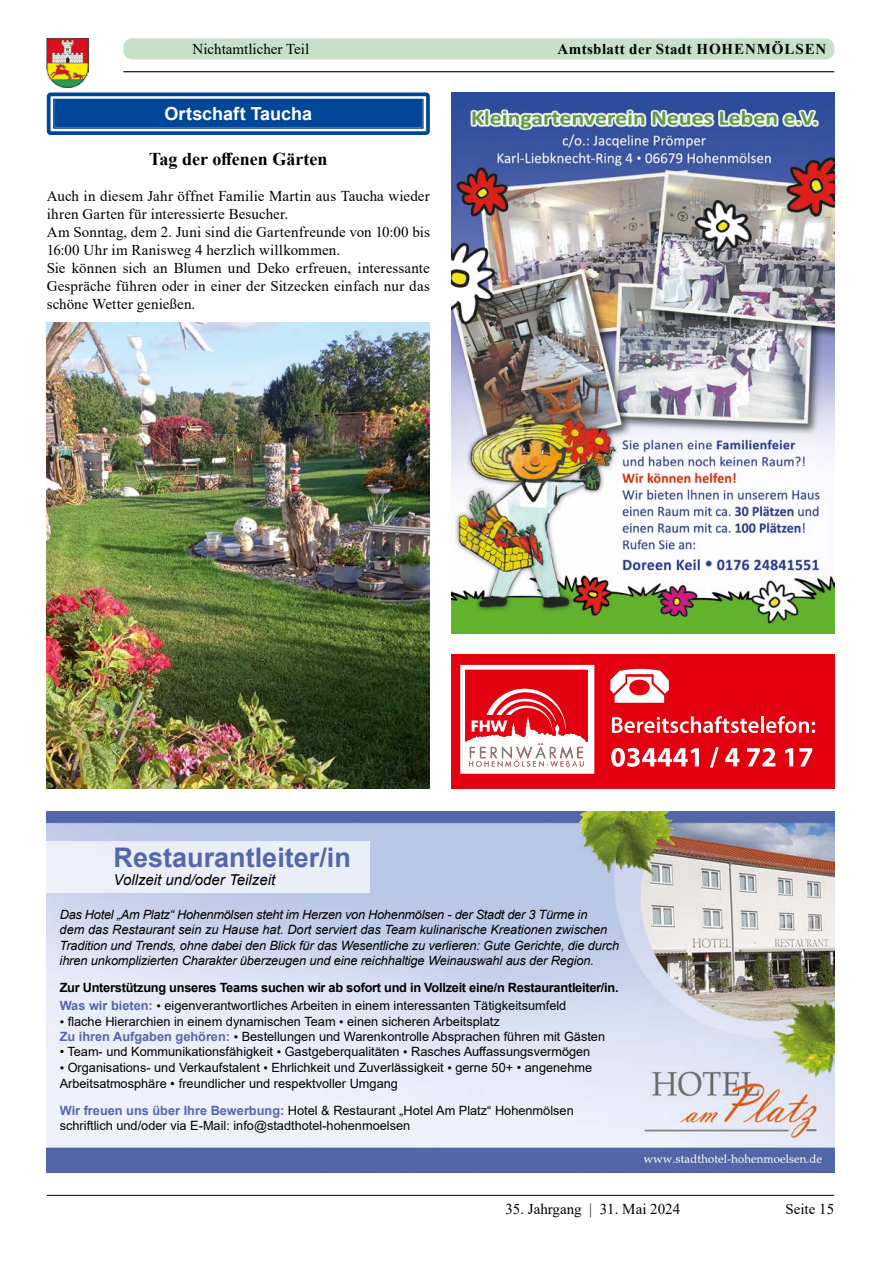
<style>
.page{position:relative;width:881px;height:1263px;background:#fff}
.page>*{position:absolute;margin:0;border:0;box-sizing:border-box;transform-origin:0 0}
.t1{font:700 27px "Arial";color:#5467aa}
.t2{font:700 18px "Times New Roman";color:#000}
.t3{font:700 18px "Arial";color:#fff}
.t4{font:15px/18px "Times New Roman";letter-spacing:.005em;color:#000}
.t5{font:700 15px "Times New Roman";letter-spacing:.025em;color:#000}
.t6{font:italic 15px "Arial";color:#000}
.t7{font:12.75px/15.3px "Arial";color:#000}
.t8{font:italic 12.75px/15.3px "Arial";letter-spacing:-.01em;color:#000}
.t9{font:700 12.75px/18px "Arial";letter-spacing:-.02em;color:#000}
.s1{color:#5467aa}
.s2{font-family:"Times New Roman";font-weight:400}
.s3{font-weight:400}
.s4{font-family:"Times New Roman"}
.s5{font-weight:700;color:#5467aa}
.s6{font-family:"Times New Roman";font-size:13.5px}
</style>
<div class="page">
<div style="left:123px;top:38px;width:710px;height:22px;background:#c7e0c9;border-radius:9px"></div>
<img style="left:47px;top:38px;width:42px;height:49px">
<hr style="left:47px;top:1195px;width:786px;height:1px;background:#000">
<hr style="left:123px;top:71px;width:710px;height:1px;background:#000">
<img style="left:451px;top:92px;width:382px;height:542px">
<div style="left:47px;top:92px;width:382px;height:43px;background:#004799;border:8px solid #fff"></div>
<div style="left:47px;top:92px;width:382px;height:43px;border:4px solid #004799;border-radius:2px"></div>
<div style="left:53px;top:99px;width:370px;height:30px;border:1px solid #004799"></div>
<img style="left:47px;top:322px;width:382px;height:467px">
<img style="left:47px;top:811px;width:786px;height:361px">
<div style="left:45px;top:841px;width:325px;height:51px;background:#eaeef8"></div>
<div style="left:451px;top:654px;width:382px;height:135px;background:#e3000f"></div>
<svg style="left:460px;top:665px;width:134px;height:109px"></svg>
<svg style="left:611px;top:716px;width:147px;height:17px"></svg>
<hr style="left:760px;top:716px;width:3px;height:17px;background:#fff">
<svg style="left:766px;top:716px;width:48px;height:17px"></svg>
<svg style="left:611px;top:748px;width:87px;height:19px"></svg>
<svg style="left:710px;top:747px;width:8px;height:20px"></svg>
<svg style="left:725px;top:748px;width:14px;height:18px"></svg>
<svg style="left:747px;top:748px;width:28px;height:18px"></svg>
<svg style="left:784px;top:748px;width:8px;height:18px"></svg>
<svg style="left:799px;top:748px;width:13px;height:18px"></svg>
<svg style="left:610px;top:669px;width:58px;height:34px"></svg>
<p class="t4" style="left:192px;top:40px;width:118px">Nichtamtlicher Teil</p>
<p class="t5" style="left:557px;top:38px;width:270px">Amtsblatt der Stadt Hohenmöls en</p>
<h2 class="t3" style="left:164px;top:101px;width:149px">Ortschaft Taucha</h2>
<h2 class="t2" style="left:149px;top:145px;width:180px">Tag der offenen Gärten</h2>
<p class="t4" style="left:47px;top:186px;width:384px">Auch in diesem Jahr öffnet Familie Martin aus Taucha wieder ihren Garten für interessierte Besucher.<br>Am Sonntag, dem 2. Juni sind die Gartenfreunde von 10:00 bis 16:00 Uhr im Ranisweg 4 herzlich willkommen.<br>Sie können sich an Blumen und Deko erfreuen, interessante Gespräche führen oder in einer der Sitzecken einfach nur das schöne Wetter genießen.</p>
<h1 class="t1" style="left:114px;top:838px;width:239px">Restaurantleiter/in</h1>
<p class="t6" style="left:114px;top:870px;width:163px">Vollzeit und/oder Teilzeit</p>
<p class="t8" style="left:60px;top:907px;width:561px">Das Hotel „Am Platz“ Hohenmölsen steht im Herzen von Hohenmölsen - der Stadt der 3 Türme in<br>dem das Restaurant sein zu Hause hat. Dort serviert das Team kulinarische Kreationen zwischen Tradition und Trends, ohne dabei den Blick für das Wesentliche zu verlieren: Gute Gerichte, die durch ihren unkomplizierten Charakter überzeugen und eine reichhaltige Weinauswahl aus der Region.</p>
<p class="t9" style="left:60px;top:979px;width:560px">Zur Unterstützung unseres Teams suchen wir ab sofort und in Vollzeit eine/n Restaurantleiter/in.<br><span class="s1">Was wir bieten:</span> <span class="s2">•</span> <span class="s3">eigenverantwortliches Arbeiten in einem interessanten Tätigkeitsumfeld</span></p>
<p class="t7" style="left:60px;top:1013px;width:546px"><span class="s4">•</span> flache Hierarchien in einem dynamischen Team <span class="s4">•</span> einen sicheren Arbeitsplatz<br><span class="s5">Zu ihren Aufgaben gehören:</span> <span class="s4">•</span> Bestellungen und Warenkontrolle Absprachen führen mit Gästen</p>
<p class="t7" style="left:60px;top:1044px;width:532px">• Team- und Kommunikationsfähigkeit <span class="s4">•</span> Gastgeberqualitäten <span class="s4">•</span> Rasches Auffassungsvermögen</p>
<p class="t7" style="left:60px;top:1059px;width:534px;line-height:16.2px"><span class="s4">•</span> Organisations- und Verkaufstalent <span class="s4">•</span> Ehrlichkeit und Zuverlässigkeit <span class="s4">•</span> gerne 50+ • angenehme<br>Arbeitsatmosphäre <span class="s6">•</span> freundlicher und respektvoller Umgang</p>
<p class="t7" style="left:60px;top:1103px;width:515px"><span class="s5">Wir freuen uns über Ihre Bewerbung:</span> Hotel &amp; Restaurant „Hotel Am Platz“ Hohenmölsen schriftlich und/oder via E-Mail: info@stadthotel-hohenmoelsen</p>
<p class="t4" style="left:505px;top:1199px;width:176px">35. Jahrgang | 31. Mai 2024</p>
<p class="t4" style="left:785px;top:1199px;width:50px">Seite 15</p>
</div>
